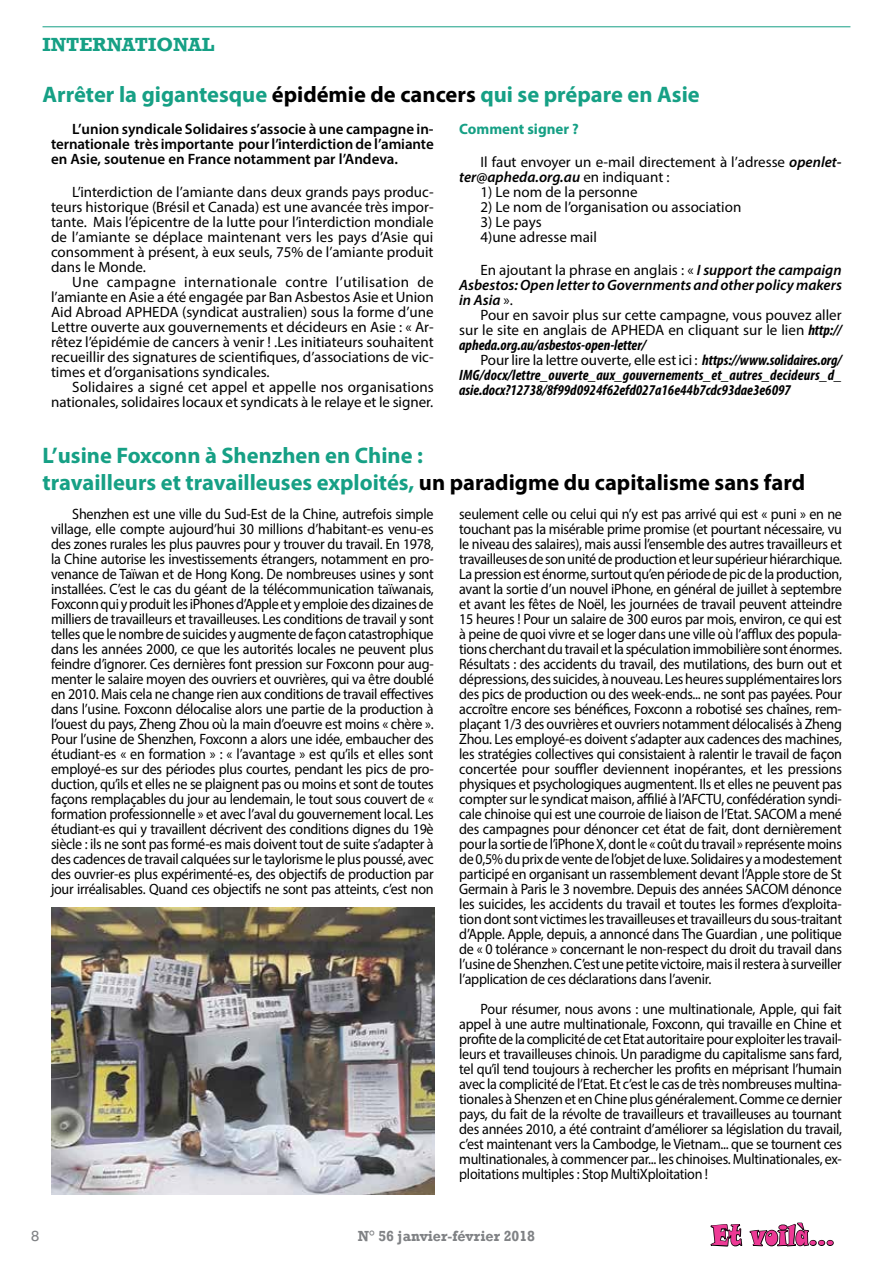
<style>
.page{position:relative;width:893px;height:1263px;background:#fff}
.page>*{position:absolute;margin:0;border:0;box-sizing:border-box;transform-origin:0 0}
.t1{font:28.2px "Snap ITC";letter-spacing:.01em;color:#ed3995;scale:.73 1}
.t2{font:700 22.5px/27px "Myriad Pro";color:#16a085}
.t3{font:700 19.5px "Rockwell";color:#16a085}
.t4{font:15px/15px "Myriad Pro";color:#000;text-align:justify;scale:.94 1}
.t5{font:15px/15px "Myriad Pro";color:#000;text-align:justify}
.t6{font:italic 700 condensed 15px/15px "Myriad Pro";color:#000;text-align:justify}
.t7{font:600 15px/15px "Myriad Pro";color:#000;text-align:justify}
.t8{font:italic 600 15px/15px "Myriad Pro";color:#000;text-align:justify}
.t9{font:700 15px "Rockwell";color:#808285;scale:.95 1}
.t10{font:700 15px "Myriad Pro";color:#16a085}
.t11{font:15px "Rockwell";color:#808285}
.s1{color:#000}
.s2{font-weight:600;font-style:italic}
.s3{font-weight:400;font-style:normal}
.s4{font-weight:700;font-style:italic;font-stretch:condensed}
.s5{font-weight:400;font-style:normal;font-stretch:normal}
</style>
<div class="page">
<svg style="left:710px;top:1222px;width:124px;height:25px"></svg>
<svg style="left:42px;top:26px;width:178px;height:2px"></svg>
<hr style="left:43px;top:27px;width:807px;height:1px;background:#16a085">
<img style="left:52px;top:908px;width:383px;height:287px">
<h3 class="t3" style="left:43px;top:33px;width:173px">International</h3>
<h2 class="t2" style="left:43px;top:80px;width:659px">Arrêter la gigantesque <span class="s1">épidémie de cancers</span> qui se prépare en Asie</h2>
<p class="t7" style="left:51px;top:122px;width:384px;text-indent:21px">L’union syndicale Solidaires s’associe à une campagne in&shy;ternationale très importante pour l’interdiction de l’amiante en Asie, soutenue en France notamment par l’Andeva.</p>
<p class="t5" style="left:51px;top:185px;width:384px;text-indent:21px">L’interdiction de l’amiante dans deux grands pays produc&shy;teurs historique (Brésil et Canada) est une avancée très impor&shy;tante. Mais l’épicentre de la lutte pour l’interdiction mondiale de l’amiante se déplace maintenant vers les pays d’Asie qui consomment à présent, à eux seuls, 75% de l’amiante produit dans le Monde.</p>
<p class="t5" style="left:51px;top:275px;width:384px;text-indent:21px">Une campagne internationale contre l’utilisation de l’amiante en Asie a été engagée par Ban Asbestos Asie et Union Aid Abroad APHEDA (syndicat australien) sous la forme d’une Lettre ouverte aux gouvernements et décideurs en Asie : « Ar&shy;rêtez l’épidémie de cancers à venir ! .Les initiateurs souhaitent recueillir des signatures de scientifiques, d’associations de vic&shy;times et d’organisations syndicales.</p>
<p class="t5" style="left:51px;top:380px;width:384px;text-align:right">Solidaires a signé cet appel et appelle nos organisations nationales, solidaires locaux et syndicats à le relaye et le signer.</p>
<p class="t10" style="left:459px;top:120px;width:121px">Comment signer ?</p>
<p class="t5" style="left:459px;top:155px;width:384px;text-indent:21px">Il faut envoyer un e-mail directement à l’adresse <span class="s2">openlet&shy;ter@apheda.org.au</span> en indiquant :</p>
<p class="t5" style="left:480px;top:185px;width:159px">1) Le nom de la personne</p>
<p class="t5" style="left:480px;top:200px;width:262px">2) Le nom de l’organisation ou association</p>
<p class="t5" style="left:480px;top:215px;width:118px">3) Le pays<br>4)une adresse mail</p>
<p class="t8" style="left:459px;top:263px;width:384px;text-indent:21px"><span class="s3">En ajoutant la phrase en anglais : «</span> I support the campaign Asbestos: Open letter to Governments and other policy makers in Asia <span class="s3">».</span></p>
<p class="t5" style="left:459px;top:308px;width:384px;text-indent:21px">Pour en savoir plus sur cette campagne, vous pouvez aller sur le site en anglais de APHEDA en cliquant sur le lien <span class="s4">http:// apheda.org.au/asbestos-open-letter/</span></p>
<p class="t6" style="left:459px;top:353px;width:384px;text-indent:21px"><span class="s5">Pour lire la lettre ouverte, elle est ici :</span> https://www.solidaires.org/ IMG/docx/lettre_ouverte_aux_gouvernements_et_autres_decideurs_d_ asie.docx?12738/8f99d0924f62efd027a16e44b7cdc93dae3e6097</p>
<h2 class="t2" style="left:43px;top:442px;width:764px">L’usine Foxconn à Shenzhen en Chine :<br>travailleurs et travailleuses exploités, <span class="s1">un paradigme du capitalisme sans fard</span></h2>
<p class="t4" style="left:51px;top:506px;width:409px;text-indent:21px">Shenzhen est une ville du Sud-Est de la Chine, autrefois simple village, elle compte aujourd’hui 30 millions d’habitant-es venu-es des zones rurales les plus pauvres pour y trouver du travail. En 1978, la Chine autorise les investissements étrangers, notamment en pro&shy;venance de Taïwan et de Hong Kong. De nombreuses usines y sont installées. C’est le cas du géant de la télécommunication taïwanais, Foxconn qui y produit les iPhones d’Apple et y emploie des dizaines de milliers de travailleurs et travailleuses. Les conditions de travail y sont telles que le nombre de suicides y augmente de façon catastrophique dans les années 2000, ce que les autorités locales ne peuvent plus feindre d’ignorer. Ces dernières font pression sur Foxconn pour aug&shy;menter le salaire moyen des ouvriers et ouvrières, qui va être doublé en 2010. Mais cela ne change rien aux conditions de travail effectives dans l’usine. Foxconn délocalise alors une partie de la production à l’ouest du pays, Zheng Zhou où la main d’oeuvre est moins « chère ».<br>Pour l’usine de Shenzhen, Foxconn a alors une idée, embaucher des étudiant-es « en formation » : « l’avantage » est qu’ils et elles sont employé-es sur des périodes plus courtes, pendant les pics de pro&shy;duction, qu’ils et elles ne se plaignent pas ou moins et sont de toutes façons remplaçables du jour au lendemain, le tout sous couvert de « formation professionnelle » et avec l’aval du gouvernement local. Les étudiant-es qui y travaillent décrivent des conditions dignes du 19è siècle : ils ne sont pas formé-es mais doivent tout de suite s’adapter à des cadences de travail calquées sur le taylorisme le plus poussé, avec des ouvrier-es plus expérimenté-es, des objectifs de production par jour irréalisables. Quand ces objectifs ne sont pas atteints, c’est non</p>
<p class="t4" style="left:459px;top:506px;width:409px">seulement celle ou celui qui n’y est pas arrivé qui est « puni » en ne touchant pas la misérable prime promise (et pourtant nécessaire, vu le niveau des salaires), mais aussi l’ensemble des autres travailleurs et travailleuses de son unité de production et leur supérieur hiérarchique.<br>La pression est énorme, surtout qu’en période de pic de la production, avant la sortie d’un nouvel iPhone, en général de juillet à septembre et avant les fêtes de Noël, les journées de travail peuvent atteindre 15 heures ! Pour un salaire de 300 euros par mois, environ, ce qui est à peine de quoi vivre et se loger dans une ville où l’afflux des popula&shy;tions cherchant du travail et la spéculation immobilière sont énormes.<br>Résultats : des accidents du travail, des mutilations, des burn out et dépressions, des suicides, à nouveau. Les heures supplémentaires lors des pics de production ou des week-ends... ne sont pas payées. Pour accroître encore ses bénéfices, Foxconn a robotisé ses chaînes, rem&shy;plaçant 1/3 des ouvrières et ouvriers notamment délocalisés à Zheng Zhou. Les employé-es doivent s’adapter aux cadences des machines, les stratégies collectives qui consistaient à ralentir le travail de façon concertée pour souffler deviennent inopérantes, et les pressions physiques et psychologiques augmentent. Ils et elles ne peuvent pas compter sur le syndicat maison, affilié à l’AFCTU, confédération syndi&shy;cale chinoise qui est une courroie de liaison de l’Etat. SACOM a mené des campagnes pour dénoncer cet état de fait, dont dernièrement pour la sortie de l’iPhone X, dont le « coût du travail » représente moins de 0,5% du prix de vente de l’objet de luxe. Solidaires y a modestement participé en organisant un rassemblement devant l’Apple store de St Germain à Paris le 3 novembre. Depuis des années SACOM dénonce les suicides, les accidents du travail et toutes les formes d’exploita&shy;tion dont sont victimes les travailleuses et travailleurs du sous-traitant d’Apple. Apple, depuis, a annoncé dans The Guardian , une politique de « 0 tolérance » concernant le non-respect du droit du travail dans l’usine de Shenzhen. C’est une petite victoire, mais il restera à surveiller l’application de ces déclarations dans l’avenir.</p>
<p class="t4" style="left:459px;top:1001px;width:409px;text-indent:21px">Pour résumer, nous avons : une multinationale, Apple, qui fait appel à une autre multinationale, Foxconn, qui travaille en Chine et profite de la complicité de cet Etat autoritaire pour exploiter les travail&shy;leurs et travailleuses chinois. Un paradigme du capitalisme sans fard, tel qu’il tend toujours à rechercher les profits en méprisant l’humain avec la complicité de l’Etat. Et c’est le cas de très nombreuses multina&shy;tionales à Shenzen et en Chine plus généralement. Comme ce dernier pays, du fait de la révolte de travailleurs et travailleuses au tournant des années 2010, a été contraint d’améliorer sa législation du travail, c’est maintenant vers la Cambodge, le Vietnam... que se tournent ces multinationales, à commencer par... les chinoises. Multinationales, ex&shy;ploitations multiples : Stop MultiXploitation !</p>
<p class="t11" style="left:31px;top:1227px;width:10px">8</p>
<p class="t9" style="left:358px;top:1227px;width:188px">n° 56 janvier-février 2018</p>
<h1 class="t1" style="left:712px;top:1217px;width:169px">Et voilà...</h1>
</div>
